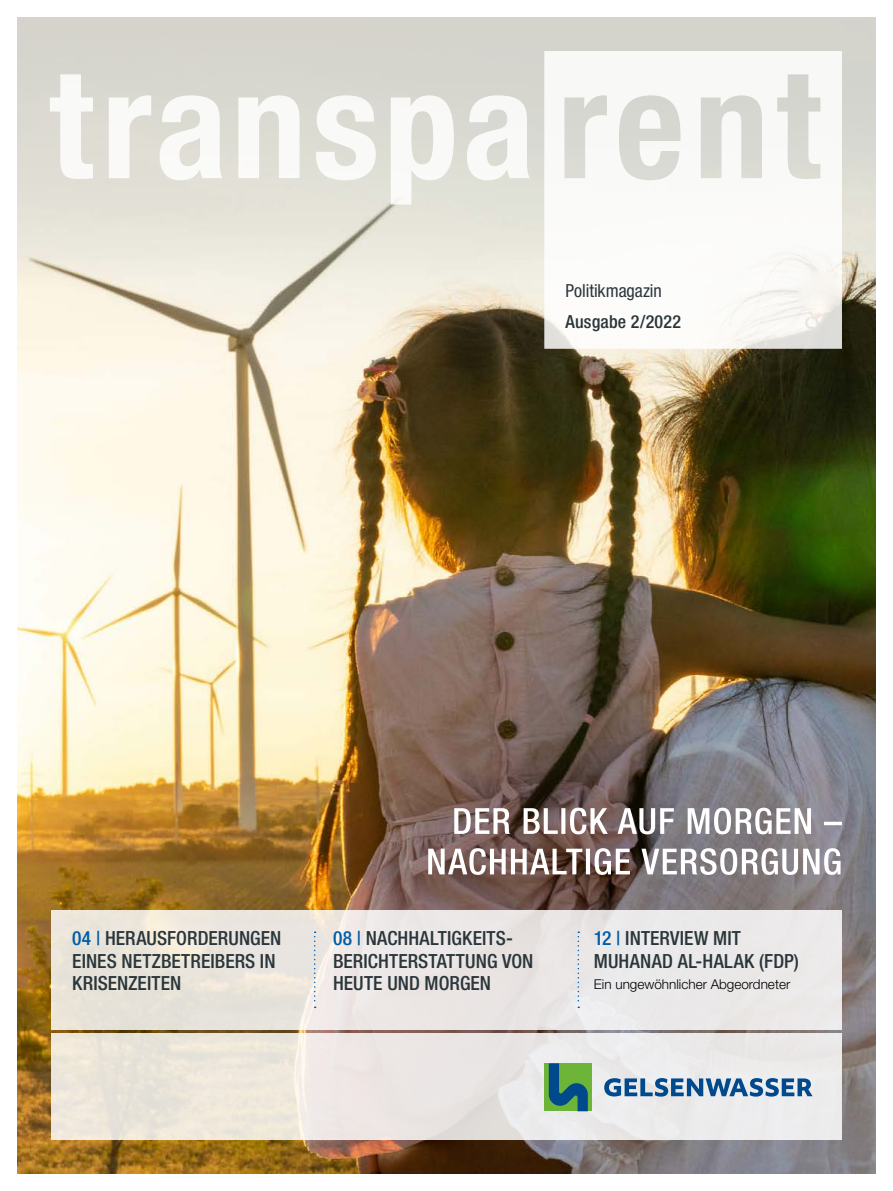
<style>
.page{position:relative;width:893px;height:1191px;background:#fff}
.page>*{position:absolute;margin:0;border:0;box-sizing:border-box;transform-origin:0 0}
.t1{font:500 condensed 19.5px/22.5px "Helvetica Neue LT Pro";letter-spacing:.005em;color:#2a363b}
.t2{font:condensed 18px "Helvetica Neue LT Pro";letter-spacing:-.005em;color:#2a363b}
.t3{font:500 condensed 18px "Helvetica Neue LT Pro";letter-spacing:.01em;color:#2a363b}
.t4{font:300 13.5px "Helvetica Neue LT Pro";color:#000}
.s1{color:#005da9}
</style>
<div class="page">
<img style="left:17px;top:277px;width:859px;height:896px">
<div style="left:17px;top:17px;width:859px;height:260px;background:linear-gradient(to bottom,#d0d0ca,#e9e7db)"></div>
<svg style="left:544px;top:51px;width:298px;height:298px"></svg>
<svg style="left:50px;top:74px;width:480px;height:130px"></svg>
<div style="left:51px;top:910px;width:791px;height:119px;background:linear-gradient(to right,#eae4da,#ebe9ec)"></div>
<svg style="left:314px;top:931px;width:2px;height:77px"></svg>
<svg style="left:578px;top:931px;width:1px;height:77px"></svg>
<div style="left:51px;top:1033px;width:791px;height:107px;background:linear-gradient(to right,#ede5d9,#ebebef)"></div>
<div style="left:544px;top:1063px;width:48px;height:48px;background:#6cb539"></div>
<svg style="left:549px;top:1063px;width:39px;height:48px"></svg>
<svg style="left:604px;top:1078px;width:209px;height:18px;background:#6b93b7"></svg>
<svg style="left:428px;top:848px;width:412px;height:27px"></svg>
<svg style="left:524px;top:807px;width:318px;height:27px"></svg>
<svg style="left:454px;top:808px;width:56px;height:26px"></svg>
<p class="t2" style="left:566px;top:281px;width:98px">Politikmagazin</p>
<p class="t3" style="left:566px;top:310px;width:117px">Ausgabe 2/2022</p>
<p class="t1" style="left:72px;top:927px;width:211px"><span class="s1">04 |</span> HERAUSFORDERUNGEN<br>EINES NETZBETREIBERS IN<br>KRISENZEITEN</p>
<p class="t1" style="left:333px;top:927px;width:202px"><span class="s1">08 |</span> NACHHALTIGKEITS-<br>BERICHTERSTATTUNG VON<br>HEUTE UND MORGEN</p>
<p class="t1" style="left:594px;top:927px;width:207px"><span class="s1">12 |</span> INTERVIEW MIT<br>MUHANAD AL-HALAK (FDP)</p>
<p class="t4" style="left:594px;top:975px;width:198px">Ein ungewöhnlicher Abgeordneter</p>
</div>
